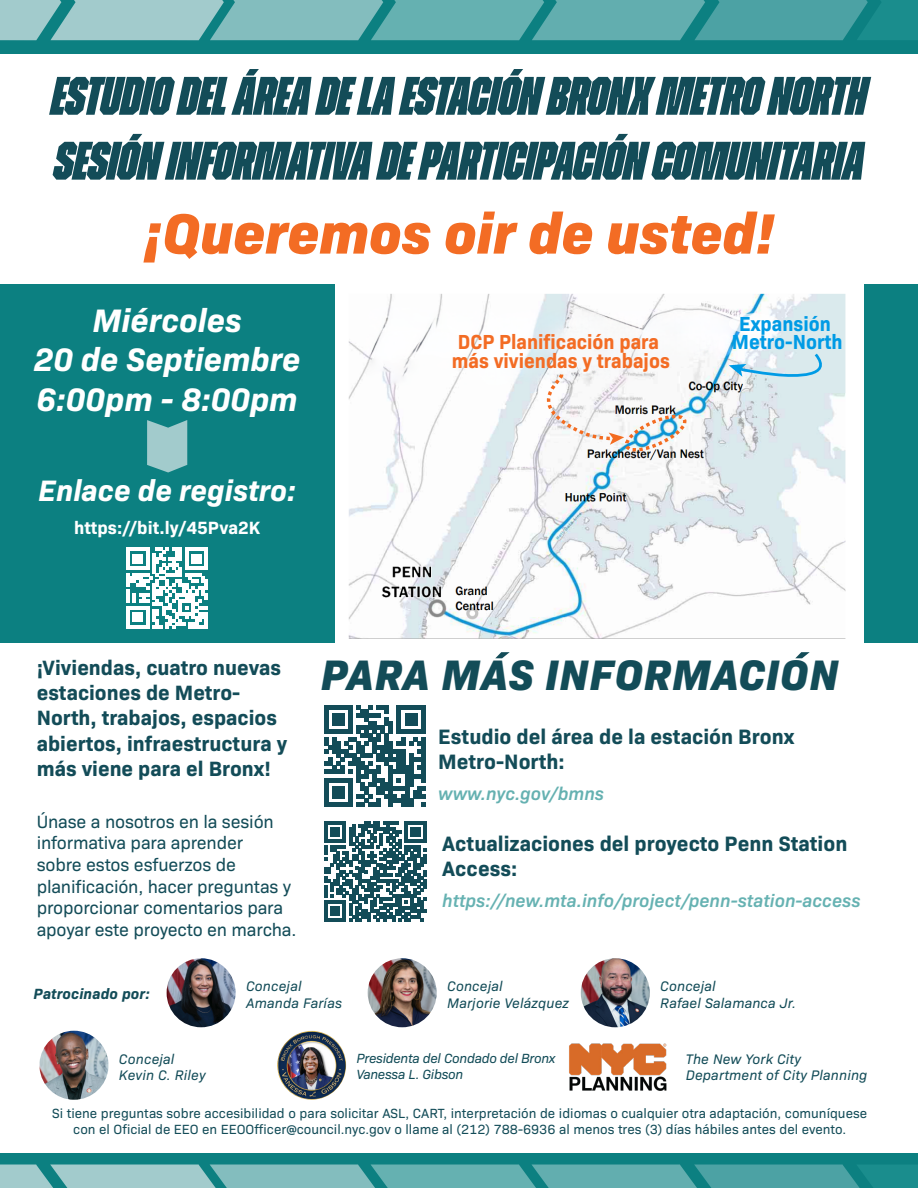
<style>
.page{position:relative;width:918px;height:1188px;background:#fff}
.page>*{position:absolute;margin:0;border:0;box-sizing:border-box;transform-origin:0 0}
.t1{font:italic 800 57.6px "Bio Sans";color:#f36c24}
.t2{font:italic 900 54px "Zuume Edge";color:#134c58}
.t3{font:italic 800 43.35px "Bio Sans";letter-spacing:.02em;color:#134c58}
.t4{font:italic 700 33px "Bio Sans";color:#fff}
.t5{font:italic 700 30px "Bio Sans";color:#fff}
.t6{font:700 21.15px/25.3px "Bio Sans";color:#134c58}
.t7{font:700 21px/25.2px "Bio Sans";color:#134c58}
.t8{font:700 20.7px/18.5px "Bio Sans";color:#f36c24;scale:.94 1}
.t9{font:700 20.7px/18.5px "Bio Sans";color:#009be5;text-align:center;scale:.94 1}
.t10{font:italic 600 18.3px "Bio Sans";color:#66b2b2}
.t11{font:italic 600 18.3px "Bio Sans";color:#65b1b1}
.t12{font:18px/21.6px "Bio Sans";letter-spacing:-.01em;color:#134c58}
.t13{font:700 18px "Bio Sans";color:#fff}
.t14{font:italic 700 15px "Bio Sans";letter-spacing:.01em;color:#134c58}
.t15{font:italic 14.1px/16.8px "Bio Sans";letter-spacing:.01em;color:#134c58}
.t16{font:13.5px/16.2px "Bio Sans";color:#134c58;text-align:center}
.t17{font:italic 13.5px "Bio Sans";letter-spacing:-.02em;color:#134c58}
</style>
<div class="page">
<img style="left:348px;top:293px;width:498px;height:346px">
<img style="left:532px;top:371px;width:157px;height:84px">
<svg style="left:729px;top:351px;width:105px;height:26px;background:#c3e0ed"></svg>
<div style="left:729px;top:313px;width:51px;height:21px;background:#fff;border-radius:50%"></div>
<div style="left:0;top:284px;width:334px;height:359px;background:#0c8081"></div>
<div style="left:864px;top:284px;width:54px;height:359px;background:#0c8081"></div>
<div style="left:0;top:0;width:918px;height:54px;background:#0c8081"></div>
<div style="left:0;top:1153px;width:918px;height:35px;background:#0c8081"></div>
<svg style="left:0;top:0;width:918px;height:40px;background:#67afb0"></svg>
<svg style="left:0;top:1165px;width:918px;height:23px;background:#66afb0"></svg>
<img style="left:167px;top:958px;width:69px;height:69px;border-radius:35px">
<img style="left:40px;top:1031px;width:68px;height:69px;border-radius:33px">
<img style="left:569px;top:1043px;width:98px;height:48px">
<img style="left:277px;top:1031px;width:69px;height:69px;border-radius:35px">
<img style="left:581px;top:958px;width:69px;height:69px;border-radius:35px">
<img style="left:368px;top:958px;width:69px;height:69px;border-radius:35px">
<svg style="left:147px;top:420px;width:40px;height:52px;background:#8cc0c1"></svg>
<svg style="left:126px;top:547px;width:82px;height:82px"></svg>
<svg style="left:324px;top:821px;width:102px;height:101px"></svg>
<svg style="left:324px;top:705px;width:101px;height:101px"></svg>
<svg style="left:495px;top:652px;width:15px;height:6px"></svg>
<svg style="left:795px;top:652px;width:15px;height:6px"></svg>
<p class="t2" style="left:51px;top:67px;width:817px">ESTUDIO DEL ÁREA DE LA ESTACIÓN BRONX METRO NORTH</p>
<p class="t2" style="left:54px;top:132px;width:811px">SESIÓN INFORMATIVA DE PARTICIPACIÓN COMUNITARIA</p>
<p class="t1" style="left:144px;top:189px;width:632px">¡Queremos oir de usted!</p>
<p class="t4" style="left:92px;top:295px;width:151px">Miércoles</p>
<p class="t4" style="left:34px;top:335px;width:268px">20 de Septiembre</p>
<p class="t4" style="left:37px;top:374px;width:263px">6:00pm - 8:00pm</p>
<p class="t5" style="left:38px;top:468px;width:259px">Enlace de registro:</p>
<p class="t13" style="left:74px;top:514px;width:187px">https://bit.ly/45Pva2K</p>
<p class="t8" style="left:452px;top:331px;width:233px">DCP Planificación para más viviendas y trabajos</p>
<p class="t9" style="left:732px;top:312px;width:119px">Expansión<br>Metro-North</p>
<p class="t7" style="left:37px;top:653px;width:252px">¡Viviendas, cuatro nuevas estaciones de Metro-<br>North, trabajos, espacios abiertos, infraestructura y más viene para el Bronx!</p>
<p class="t12" style="left:37px;top:809px;width:261px">Únase a nosotros en la sesión informativa para aprender<br>sobre estos esfuerzos de planificación, hacer preguntas y proporcionar comentarios para apoyar este proyecto en marcha.</p>
<p class="t3" style="left:321px;top:642px;width:519px">PARA MAS INFORMACION</p>
<p class="t6" style="left:438px;top:722px;width:358px">Estudio del área de la estación Bronx<br>Metro-North:</p>
<p class="t11" style="left:438px;top:779px;width:167px">www.nyc.gov/bmns</p>
<p class="t6" style="left:442px;top:829px;width:407px">Actualizaciones del proyecto Penn Station<br>Access:</p>
<p class="t10" style="left:442px;top:887px;width:420px">https://new.mta.info/project/penn-station-access</p>
<p class="t14" style="left:34px;top:983px;width:118px">Patrocinado por:</p>
<p class="t15" style="left:119px;top:1049px;width:57px">Concejal</p>
<p class="t15" style="left:119px;top:1066px;width:88px">Kevin C. Riley</p>
<p class="t15" style="left:246px;top:977px;width:57px">Concejal</p>
<p class="t15" style="left:246px;top:994px;width:98px">Amanda Farías</p>
<p class="t15" style="left:447px;top:977px;width:57px">Concejal</p>
<p class="t15" style="left:447px;top:994px;width:123px">Marjorie Velázquez</p>
<p class="t17" style="left:357px;top:1048px;width:200px">Presidenta del Condado del Bronx</p>
<p class="t17" style="left:357px;top:1065px;width:108px">Vanessa L. Gibson</p>
<p class="t15" style="left:660px;top:977px;width:57px">Concejal</p>
<p class="t15" style="left:660px;top:994px;width:137px">Rafael Salamanca Jr.</p>
<p class="t15" style="left:686px;top:1049px;width:183px">The New York City<br>Department of City Planning</p>
<p class="t16" style="left:52px;top:1104px;width:817px">Si tiene preguntas sobre accesibilidad o para solicitar ASL, CART, interpretación de idiomas o cualquier otra adaptación, comuníquese con el Oficial de EEO en EEOOfficer@council.nyc.gov o llame al (212) 788-6936 al menos tres (3) días hábiles antes del evento.</p>
</div>
